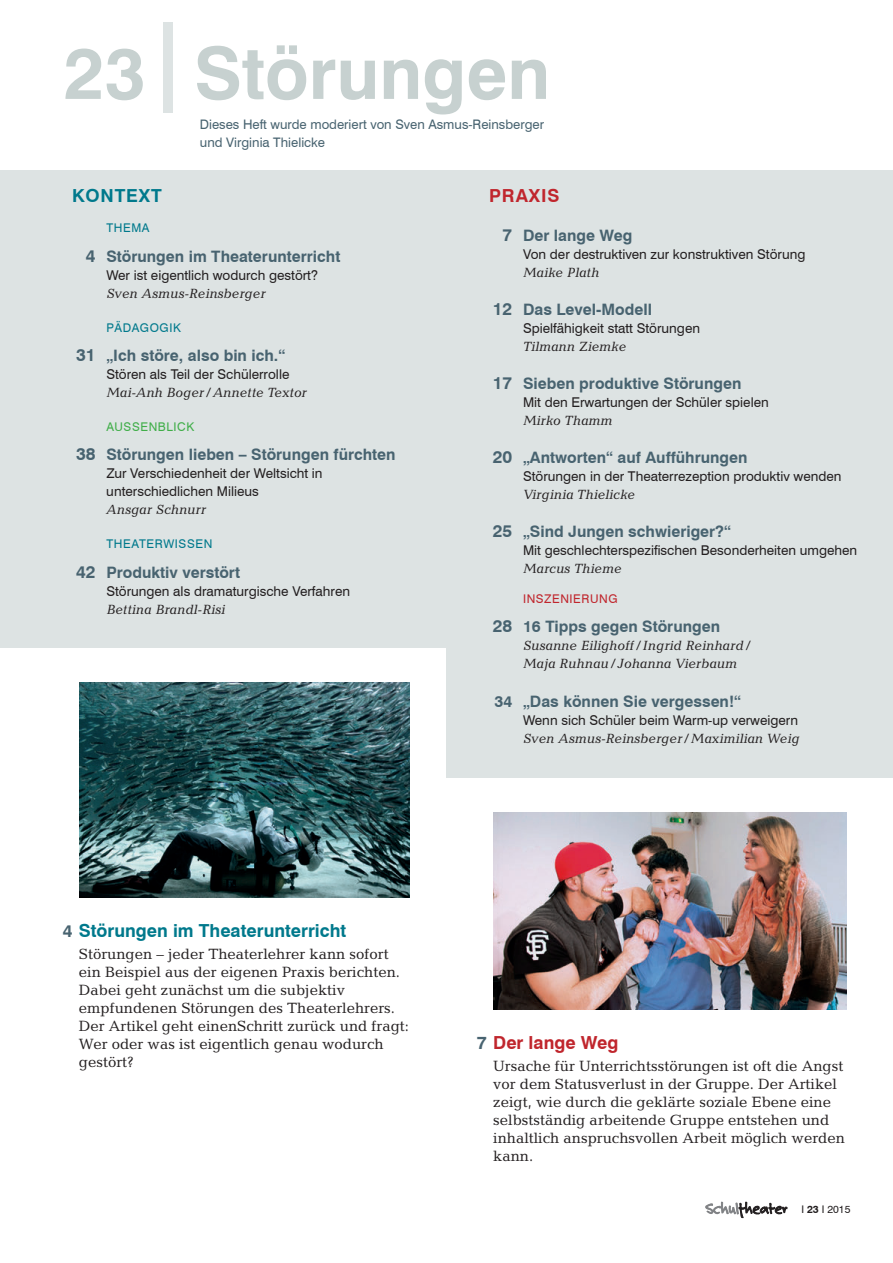
<style>
.page{position:relative;width:893px;height:1263px;background:#fff}
.page>*{position:absolute;margin:0;border:0;box-sizing:border-box;transform-origin:0 0}
.t1{font:700 72px "Swiss 721 BT";color:#c7d1d0}
.t2{font:700 18px "Swiss 721 BT";color:#00798c}
.t3{font:700 18px "Swiss 721 BT";color:#c0262d}
.t4{font:700 18px "Swiss 721 BT";letter-spacing:.05em;color:#00798c}
.t5{font:700 15.75px "Swiss 721 BT";color:#486370}
.t6{font:15px/18px "Candida Std";color:#231f20}
.t7{font:13.5px/18px "Swiss 721 BT";color:#231f20}
.t8{font:italic 13.5px/18px "Candida Std";color:#231f20}
.t9{font:13.2px/18px "Swiss 721 BT";color:#486370}
.t10{font:12px "Swiss 721 BT";letter-spacing:.05em;color:#00798c}
.t11{font:12px "Swiss 721 BT";letter-spacing:.05em;color:#c0262d}
.t12{font:12px "Swiss 721 BT";letter-spacing:.05em;color:#40ae49}
.t13{font:10.5px "Swiss 721 BT";color:#231f20}
.s1{font-size:90px;color:#dde3e3}
.s2{font-size:17.25px}
.s3{font-size:17.25px;color:#486370}
.s4{color:#486370}
.s5{font-weight:700}
</style>
<div class="page">
<svg style="left:705px;top:1202px;width:82px;height:16px"></svg>
<div style="left:446px;top:170px;width:447px;height:607px;background:#dde3e3"></div>
<div style="left:0;top:170px;width:446px;height:478px;background:#dde3e3"></div>
<img style="left:493px;top:812px;width:353px;height:198px">
<img style="left:80px;top:682px;width:329px;height:216px">
<h1 class="t1" style="left:64px;top:30px;width:488px">23<span class="s1">|</span>Störungen</h1>
<p class="t9" style="left:200px;top:115px;width:346px">Dieses Heft wurde moderiert von Sven Asmus-Reinsberger und Virginia Thielicke</p>
<p class="t4" style="left:72px;top:185px;width:91px">KONTEXT</p>
<p class="t10" style="left:106px;top:221px;width:45px">THEMA</p>
<p class="t5" style="left:86px;top:247px;width:256px"><span class="s2">4</span> Stör ungen im Theaterunterricht</p>
<p class="t7" style="left:106px;top:266px;width:213px">Wer ist eigentlich wodurch gestört?</p>
<p class="t8" style="left:106px;top:284px;width:161px">Sven Asmus-Reinsberger</p>
<p class="t10" style="left:106px;top:320px;width:76px">PÄDAGOGIK</p>
<p class="t5" style="left:76px;top:346px;width:211px"><span class="s2">31</span> „Ich störe, also bin ich.“</p>
<p class="t7" style="left:106px;top:365px;width:185px">Stören als Teil der Schülerrolle</p>
<p class="t8" style="left:106px;top:383px;width:202px">Mai-Anh Boger / Annette Textor</p>
<p class="t12" style="left:106px;top:419px;width:89px">AUSSENBLICK</p>
<p class="t5" style="left:76px;top:445px;width:321px"><span class="s2">38</span> Störungen lieben – Störungen fürchten</p>
<p class="t7" style="left:106px;top:465px;width:218px">Zur Verschiedenheit der Weltsicht in unterschiedlichen Milieus</p>
<p class="t8" style="left:106px;top:501px;width:101px">Ansgar Schnurr</p>
<p class="t10" style="left:106px;top:537px;width:108px">THEATERWISSEN</p>
<p class="t5" style="left:76px;top:563px;width:165px"><span class="s2">42</span> Produktiv verstört</p>
<p class="t7" style="left:106px;top:582px;width:245px">Störungen als dramaturgische Verfahren</p>
<p class="t8" style="left:106px;top:600px;width:120px">Bettina Brandl-Risi</p>
<p class="t3" style="left:489px;top:185px;width:72px">PRAXIS</p>
<p class="t5" style="left:503px;top:226px;width:131px"><span class="s2">7</span> Der lange Weg</p>
<p class="t7" style="left:523px;top:245px;width:284px">Von der destruktiven zur konstruktiven Störung</p>
<p class="t8" style="left:523px;top:263px;width:78px">Maike Plath</p>
<p class="t5" style="left:493px;top:300px;width:161px"><span class="s2">12</span> Das Level-Modell</p>
<p class="t7" style="left:523px;top:319px;width:179px">Spielfähigkeit statt Störungen</p>
<p class="t8" style="left:523px;top:337px;width:105px">Tilmann Ziemke</p>
<p class="t5" style="left:493px;top:374px;width:250px"><span class="s2">17</span> Sieben produktive Störungen</p>
<p class="t7" style="left:523px;top:393px;width:247px">Mit den Erwartungen der Schüler spielen</p>
<p class="t8" style="left:523px;top:411px;width:91px">Mirko Thamm</p>
<p class="t5" style="left:493px;top:448px;width:256px"><span class="s2">20</span> „Antworten“ auf Aufführungen</p>
<p class="t7" style="left:523px;top:467px;width:320px">Störungen in der Theaterrezeption produktiv wenden</p>
<p class="t8" style="left:523px;top:485px;width:113px">Virginia Thielicke</p>
<p class="t5" style="left:493px;top:522px;width:240px"><span class="s2">25</span> „Sind Jungen schwieriger?“</p>
<p class="t7" style="left:523px;top:541px;width:336px">Mit geschlechterspezifischen Besonderheiten umgehen</p>
<p class="t8" style="left:523px;top:559px;width:100px">Marcus Thieme</p>
<p class="t11" style="left:523px;top:591px;width:96px">INSZENIERUNG</p>
<p class="t5" style="left:493px;top:617px;width:229px"><span class="s2">28</span> 16 Tipps gegen Störungen</p>
<p class="t8" style="left:523px;top:636px;width:229px">Susanne Eilighoff / Ingrid Reinhard /<br>Maja Ruhnau / Johanna Vierbaum</p>
<p class="t5" style="left:495px;top:692px;width:248px">34 „Das können Sie vergessen!“</p>
<p class="t7" style="left:523px;top:711px;width:277px">Wenn sich Schüler beim Warm-up verweigern</p>
<p class="t8" style="left:523px;top:730px;width:278px">Sven Asmus-Reinsberger / Maximilian Weig</p>
<p class="t2" style="left:63px;top:919px;width:285px"><span class="s3">4</span> Störungen im Theaterunterricht</p>
<p class="t6" style="left:79px;top:945px;width:332px">Störungen – jeder Theaterlehrer kann sofort ein Beispiel aus der eigenen Praxis berichten.<br>Dabei geht zunächst um die subjektiv empfundenen Störungen des Theaterlehrers.<br>Der Artikel geht einenSchritt zurück und fragt:<br>Wer oder was ist eigentlich genau wodurch gestört?</p>
<p class="t3" style="left:477px;top:1031px;width:143px"><span class="s4">7</span> Der lange Weg</p>
<p class="t6" style="left:493px;top:1057px;width:353px">Ursache für Unterrichtsstörungen ist oft die Angst vor dem Statusverlust in der Gruppe. Der Artikel zeigt, wie durch die geklärte soziale Ebene eine selbstständig arbeitende Gruppe entstehen und inhaltlich anspruchsvollen Arbeit möglich werden kann.</p>
<p class="t13" style="left:801px;top:1203px;width:50px">I <span class="s5">23</span> I 2015</p>
</div>
